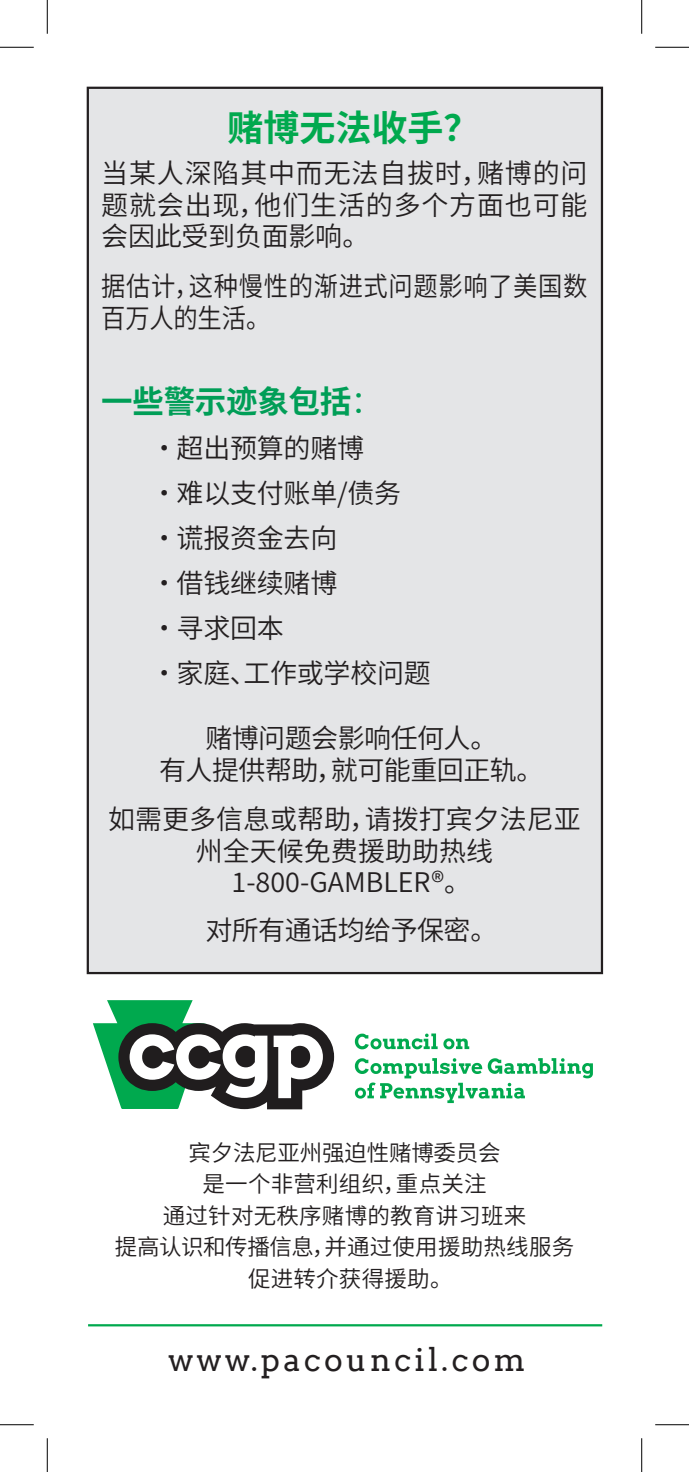
<style>
.page{position:relative;width:689px;height:1472px;background:#fff}
.page>*{position:absolute;margin:0;border:0;box-sizing:border-box;transform-origin:0 0}
.t1{font:700 36px "Source Han Sans CN";color:#00a94e}
.t2{font:31.5px "Arvo";letter-spacing:.1em;color:#231f20}
.t3{font:700 31.5px "Source Han Sans CN";letter-spacing:-.01em;color:#009e57}
.t4{font:27px/31.5px "Source Han Sans CN";color:#231f20;text-align:justify}
.t5{font:27px "Source Han Sans CN";letter-spacing:-.02em;color:#231f20}
.t6{font:27px/31.5px "Source Han Sans CN";letter-spacing:.025em;color:#231f20;scale:.9 1}
.t7{font:22.5px "Source Han Sans CN";letter-spacing:.01em;color:#231f20}
.t8{font:22.5px "Source Han Sans CN";letter-spacing:-.01em;color:#231f20}
.s1{font-weight:400}
</style>
<div class="page">
<div style="left:88px;top:88px;width:514px;height:885px;background:#e4e5e7"></div>
<hr style="left:88px;top:1324px;width:514px;height:2px;background:#00a94e">
<svg style="left:93px;top:1000px;width:241px;height:109px"></svg>
<svg style="left:355px;top:1033px;width:82px;height:16px"></svg>
<svg style="left:443px;top:1038px;width:26px;height:11px"></svg>
<svg style="left:355px;top:1058px;width:238px;height:45px"></svg>
<hr style="left:0;top:47px;width:34px;height:1px;background:#000">
<hr style="left:655px;top:47px;width:33px;height:1px;background:#000">
<hr style="left:0;top:1424px;width:34px;height:1px;background:#000">
<hr style="left:655px;top:1424px;width:33px;height:1px;background:#000">
<hr style="left:47px;top:0;width:1px;height:34px;background:#000">
<hr style="left:47px;top:1438px;width:1px;height:34px;background:#000">
<hr style="left:641px;top:0;width:1px;height:34px;background:#000">
<hr style="left:641px;top:1438px;width:1px;height:34px;background:#000">
<p class="t1" style="left:227px;top:107px;width:253px">赌博无法收手？</p>
<p class="t4" style="left:101px;top:158px;width:487px">当某人深陷其中而无法自拔时，赌博的问题就会出现，他们生活的多个方面也可能会因此受到负面影响。</p>
<p class="t6" style="left:101px;top:271px;width:541px">据估计，这种慢性的渐进式问题影响了美国数百万人的生活。</p>
<p class="t3" style="left:101px;top:384px;width:282px">一些警示迹象包括<span class="s1">：</span></p>
<p class="t4" style="left:151px;top:433px;width:215px">•超出预算的赌博</p>
<p class="t4" style="left:151px;top:478px;width:252px">•难以支付账单/债务</p>
<p class="t4" style="left:151px;top:523px;width:188px">•谎报资金去向</p>
<p class="t4" style="left:151px;top:568px;width:188px">•借钱继续赌博</p>
<p class="t4" style="left:151px;top:613px;width:134px">•寻求回本</p>
<p class="t4" style="left:151px;top:658px;width:281px">•家庭、工作或学校问题</p>
<p class="t5" style="left:205px;top:723px;width:293px">赌博问题会影响任何人。</p>
<p class="t5" style="left:159px;top:755px;width:386px">有人提供帮助，就可能重回正轨。</p>
<p class="t4" style="left:108px;top:804px;width:474px;text-align:center">如需更多信息或帮助，请拨打宾夕法尼亚州全天候免费援助助热线</p>
<p class="t4" style="left:231px;top:867px;width:241px">1-800-GAMBLER®。</p>
<p class="t5" style="left:205px;top:914px;width:293px">对所有通话均给予保密。</p>
<p class="t8" style="left:188px;top:1139px;width:314px">宾夕法尼亚州强迫性赌博委员会</p>
<p class="t7" style="left:202px;top:1171px;width:285px">是一个非营利组织，重点关注</p>
<p class="t7" style="left:163px;top:1202px;width:365px">通过针对无秩序赌博的教育讲习班来</p>
<p class="t7" style="left:115px;top:1234px;width:461px">提高认识和传播信息，并通过使用援助热线服务</p>
<p class="t7" style="left:248px;top:1265px;width:206px">促进转介获得援助。</p>
<p class="t2" style="left:168px;top:1340px;width:358px">www.pacouncil.com</p>
</div>
